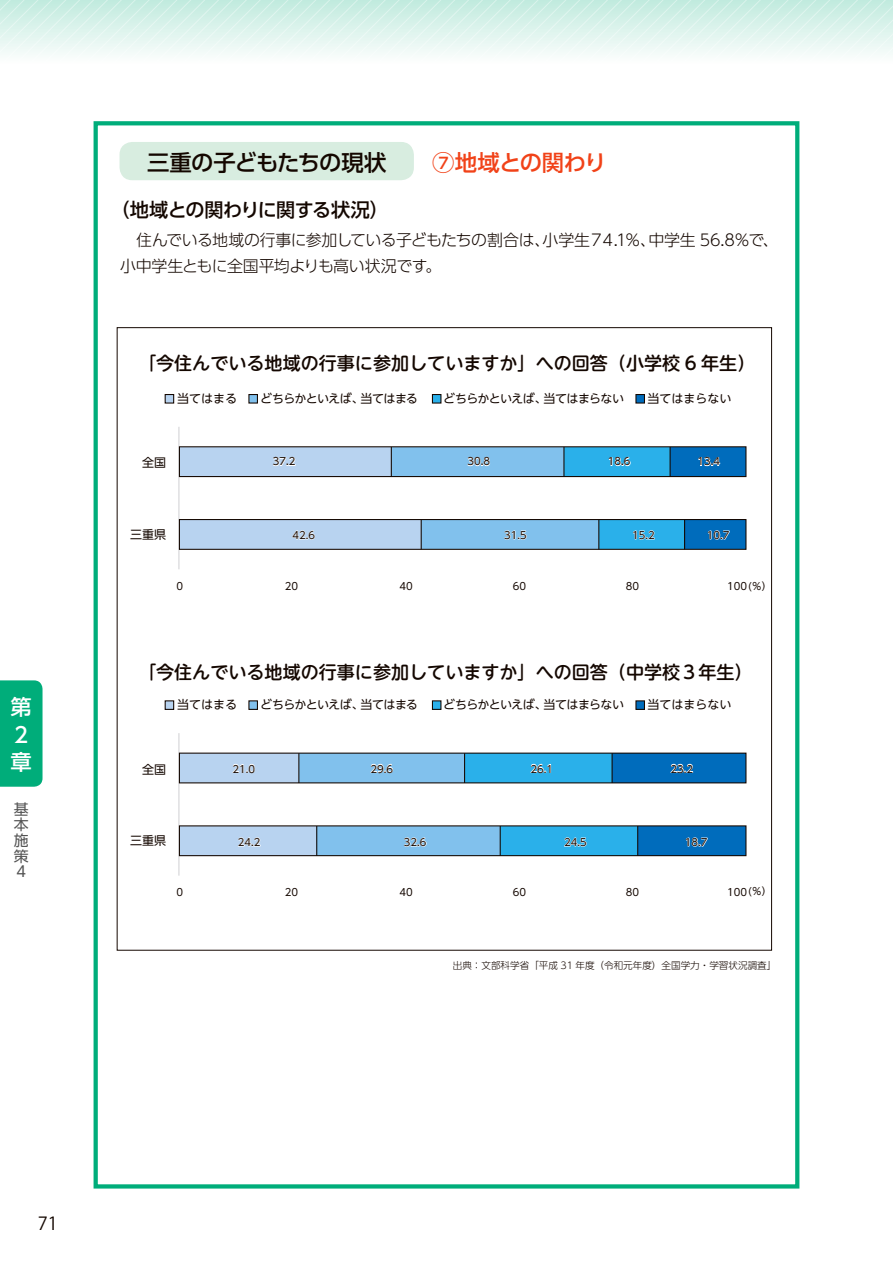
<style>
.page{position:relative;width:893px;height:1263px;background:#fff}
.page>*{position:absolute;margin:0;border:0;box-sizing:border-box;transform-origin:0 0}
.t1{font:500 22.35px "UD Shin Go Pro";letter-spacing:-.025em;color:#140700}
.t2{font:500 22.35px "UD Shin Go Pro";letter-spacing:-.02em;color:#f14218}
.t3{font:500 21.3px/27.6px "UD Shin Go Pro";color:#fff}
.t4{font:500 19.2px "UD Shin Go Pro";letter-spacing:-.03em;color:#140700}
.t5{font:500 18px "UD Shin M Go Pro";color:#140700}
.t6{font:18px "Koz Go Pro";color:#140700}
.t7{font:300 15.9px/26.5px "UD Shin Go Pro";letter-spacing:-.03em;color:#140700}
.t8{font:14.85px/15.6px "UD Shin Go Pro";color:#535353;text-align:justify}
.t9{font:12px "UD Shin Go NT Pro";letter-spacing:-.04em;color:#140700}
.t10{font:12px "UD Shin Go NT Pro";color:#140700}
.t11{font:10.05px "UD Shin Go NT Pro";color:#140700}
.t12{font:300 9.6px "UD Shin Go Pro";color:#140700}
</style>
<div class="page">
<svg style="left:0;top:0;width:893px;height:54px;background:#dbf3ec"></svg>
<div style="left:120px;top:142px;width:294px;height:38px;background:#d8ede0;border-radius:13px"></div>
<div style="left:94px;top:121px;width:705px;height:1067px;border:4px solid #00ad7a"></div>
<hr style="left:178px;top:427px;width:1px;height:142px;background:#d2d2d4">
<div style="left:180px;top:447px;width:211px;height:29px;background:#b8d3f0"></div>
<div style="left:670px;top:447px;width:76px;height:29px;background:#006cbc"></div>
<div style="left:564px;top:447px;width:106px;height:29px;background:#2ab0ea"></div>
<div style="left:391px;top:447px;width:172px;height:29px;background:#81c1ed"></div>
<div style="left:165px;top:394px;width:9px;height:9px;background:#b8d3f0"></div>
<div style="left:165px;top:394px;width:9px;height:10px;border:1px solid #140700"></div>
<div style="left:249px;top:394px;width:8px;height:9px;background:#81c1ed"></div>
<div style="left:248px;top:394px;width:10px;height:10px;border:1px solid #140700"></div>
<div style="left:432px;top:394px;width:9px;height:9px;background:#2ab0ea"></div>
<div style="left:432px;top:394px;width:9px;height:10px;border:1px solid #140700"></div>
<div style="left:636px;top:394px;width:8px;height:9px;background:#006cbc"></div>
<div style="left:635px;top:394px;width:10px;height:10px;border:1px solid #140700"></div>
<div style="left:179px;top:446px;width:567px;height:31px;border:1px solid #140700"></div>
<hr style="left:670px;top:447px;width:1px;height:30px;background:#140700">
<hr style="left:563px;top:447px;width:1px;height:30px;background:#140700">
<hr style="left:391px;top:447px;width:1px;height:30px;background:#140700">
<div style="left:180px;top:519px;width:241px;height:30px;background:#b8d3f0"></div>
<div style="left:685px;top:519px;width:61px;height:30px;background:#006cbc"></div>
<div style="left:598px;top:519px;width:86px;height:30px;background:#2ab0ea"></div>
<div style="left:421px;top:519px;width:177px;height:30px;background:#81c1ed"></div>
<div style="left:179px;top:519px;width:567px;height:31px;border:1px solid #140700"></div>
<svg style="left:598px;top:520px;width:1px;height:29px"></svg>
<svg style="left:684px;top:520px;width:1px;height:29px"></svg>
<svg style="left:421px;top:520px;width:1px;height:29px"></svg>
<hr style="left:178px;top:733px;width:1px;height:143px;background:#d2d2d4">
<div style="left:180px;top:753px;width:118px;height:30px;background:#b8d3f0"></div>
<div style="left:612px;top:753px;width:134px;height:30px;background:#006cbc"></div>
<div style="left:465px;top:753px;width:147px;height:30px;background:#2ab0ea"></div>
<div style="left:299px;top:753px;width:165px;height:30px;background:#81c1ed"></div>
<div style="left:165px;top:701px;width:9px;height:8px;background:#b8d3f0"></div>
<div style="left:165px;top:700px;width:9px;height:10px;border:1px solid #140700"></div>
<div style="left:249px;top:701px;width:8px;height:8px;background:#81c1ed"></div>
<div style="left:248px;top:700px;width:10px;height:10px;border:1px solid #140700"></div>
<div style="left:432px;top:701px;width:9px;height:8px;background:#2ab0ea"></div>
<div style="left:432px;top:700px;width:9px;height:10px;border:1px solid #140700"></div>
<div style="left:636px;top:701px;width:8px;height:8px;background:#006cbc"></div>
<div style="left:635px;top:700px;width:10px;height:10px;border:1px solid #140700"></div>
<hr style="left:612px;top:753px;width:1px;height:30px;background:#140700">
<hr style="left:464px;top:753px;width:1px;height:30px;background:#140700">
<hr style="left:298px;top:753px;width:1px;height:30px;background:#140700">
<div style="left:180px;top:826px;width:137px;height:29px;background:#b8d3f0"></div>
<div style="left:637px;top:826px;width:109px;height:29px;background:#006cbc"></div>
<div style="left:500px;top:826px;width:137px;height:29px;background:#2ab0ea"></div>
<div style="left:317px;top:826px;width:183px;height:29px;background:#81c1ed"></div>
<div style="left:179px;top:825px;width:567px;height:31px;border:1px solid #140700"></div>
<hr style="left:500px;top:826px;width:1px;height:30px;background:#140700">
<hr style="left:637px;top:826px;width:1px;height:30px;background:#140700">
<hr style="left:316px;top:826px;width:1px;height:30px;background:#140700">
<svg style="left:273px;top:456px;width:23px;height:10px"></svg>
<svg style="left:467px;top:456px;width:23px;height:11px"></svg>
<svg style="left:608px;top:456px;width:23px;height:11px"></svg>
<svg style="left:698px;top:456px;width:23px;height:11px"></svg>
<svg style="left:292px;top:530px;width:23px;height:10px"></svg>
<svg style="left:504px;top:530px;width:23px;height:10px"></svg>
<svg style="left:633px;top:530px;width:22px;height:10px"></svg>
<svg style="left:707px;top:530px;width:23px;height:10px"></svg>
<svg style="left:232px;top:764px;width:23px;height:10px"></svg>
<svg style="left:370px;top:763px;width:23px;height:11px"></svg>
<svg style="left:530px;top:763px;width:22px;height:11px"></svg>
<svg style="left:670px;top:763px;width:24px;height:11px"></svg>
<svg style="left:238px;top:837px;width:23px;height:10px"></svg>
<svg style="left:404px;top:837px;width:23px;height:10px"></svg>
<svg style="left:564px;top:837px;width:23px;height:10px"></svg>
<svg style="left:685px;top:837px;width:23px;height:10px"></svg>
<div style="left:0;top:680px;width:43px;height:107px;background:#00ad7a"></div>
<h2 class="t3" style="left:11px;top:692px;width:22px">第<br>２章</h2>
<h3 class="t8" style="left:14px;top:801px;width:16px">基本施策４</h3>
<h1 class="t1" style="left:147px;top:144px;width:241px">三重の子どもたちの現状</h1>
<h3 class="t4" style="left:111px;top:194px;width:280px">（地域との関わりに関する状況）</h3>
<h3 class="t7" style="left:120px;top:226px;width:660px">　住んでいる地域の行事に参加している子どもたちの割合は、小学生７４.1％、中学生 56.8％で、小中学生ともに全国平均よりも高い状況です。</h3>
<h1 class="t2" style="left:432px;top:144px;width:176px">⑦地域との関わり</h1>
<h3 class="t5" style="left:138px;top:348px;width:619px">「今住んでいる地域の行事に参加していますか」への回答（小学校 6 年生）</h3>
<p class="t9" style="left:177px;top:389px;width:62px">当てはまる</p>
<p class="t9" style="left:260px;top:389px;width:159px">どちらかといえば、当てはまる</p>
<p class="t9" style="left:443px;top:389px;width:182px">どちらかといえば、当てはまらない</p>
<p class="t10" style="left:648px;top:389px;width:85px">当てはまらない</p>
<p class="t9" style="left:142px;top:453px;width:25px">全国</p>
<p class="t11" style="left:273px;top:453px;width:24px">37.2</p>
<p class="t11" style="left:467px;top:453px;width:24px">30.8</p>
<p class="t11" style="left:608px;top:453px;width:24px">18.6</p>
<p class="t11" style="left:697px;top:453px;width:24px">13.4</p>
<p class="t9" style="left:130px;top:524px;width:37px">三重県</p>
<p class="t11" style="left:292px;top:527px;width:24px">42.6</p>
<p class="t11" style="left:504px;top:527px;width:24px">31.5</p>
<p class="t11" style="left:632px;top:527px;width:24px">15.2</p>
<p class="t11" style="left:707px;top:527px;width:24px">10.7</p>
<p class="t11" style="left:176px;top:578px;width:8px">0</p>
<p class="t11" style="left:285px;top:578px;width:15px">20</p>
<p class="t11" style="left:399px;top:578px;width:15px">40</p>
<p class="t11" style="left:513px;top:578px;width:15px">60</p>
<p class="t11" style="left:626px;top:578px;width:15px">80</p>
<p class="t11" style="left:727px;top:578px;width:46px">100(％）</p>
<h3 class="t5" style="left:138px;top:657px;width:616px">「今住んでいる地域の行事に参加していますか」への回答（中学校３年生）</h3>
<p class="t9" style="left:177px;top:695px;width:62px">当てはまる</p>
<p class="t9" style="left:260px;top:695px;width:159px">どちらかといえば、当てはまる</p>
<p class="t9" style="left:443px;top:695px;width:182px">どちらかといえば、当てはまらない</p>
<p class="t10" style="left:648px;top:695px;width:85px">当てはまらない</p>
<p class="t9" style="left:142px;top:759px;width:25px">全国</p>
<p class="t11" style="left:232px;top:760px;width:24px">21.0</p>
<p class="t11" style="left:370px;top:760px;width:24px">29.6</p>
<p class="t11" style="left:530px;top:760px;width:24px">26.1</p>
<p class="t11" style="left:670px;top:760px;width:24px">23.2</p>
<p class="t9" style="left:130px;top:830px;width:37px">三重県</p>
<p class="t11" style="left:238px;top:834px;width:24px">24.2</p>
<p class="t11" style="left:404px;top:834px;width:24px">32.6</p>
<p class="t11" style="left:564px;top:834px;width:24px">24.5</p>
<p class="t11" style="left:685px;top:834px;width:24px">18.7</p>
<p class="t11" style="left:176px;top:884px;width:8px">0</p>
<p class="t11" style="left:285px;top:884px;width:15px">20</p>
<p class="t11" style="left:399px;top:884px;width:15px">40</p>
<p class="t11" style="left:513px;top:884px;width:15px">60</p>
<p class="t11" style="left:626px;top:884px;width:15px">80</p>
<p class="t11" style="left:727px;top:884px;width:46px">100(％）</p>
<p class="t12" style="left:453px;top:958px;width:325px">出典：文部科学省「平成 31 年度（令和元年度）全国学力・学習状況調査」</p>
<h3 class="t6" style="left:38px;top:1212px;width:21px">71</h3>
</div>
